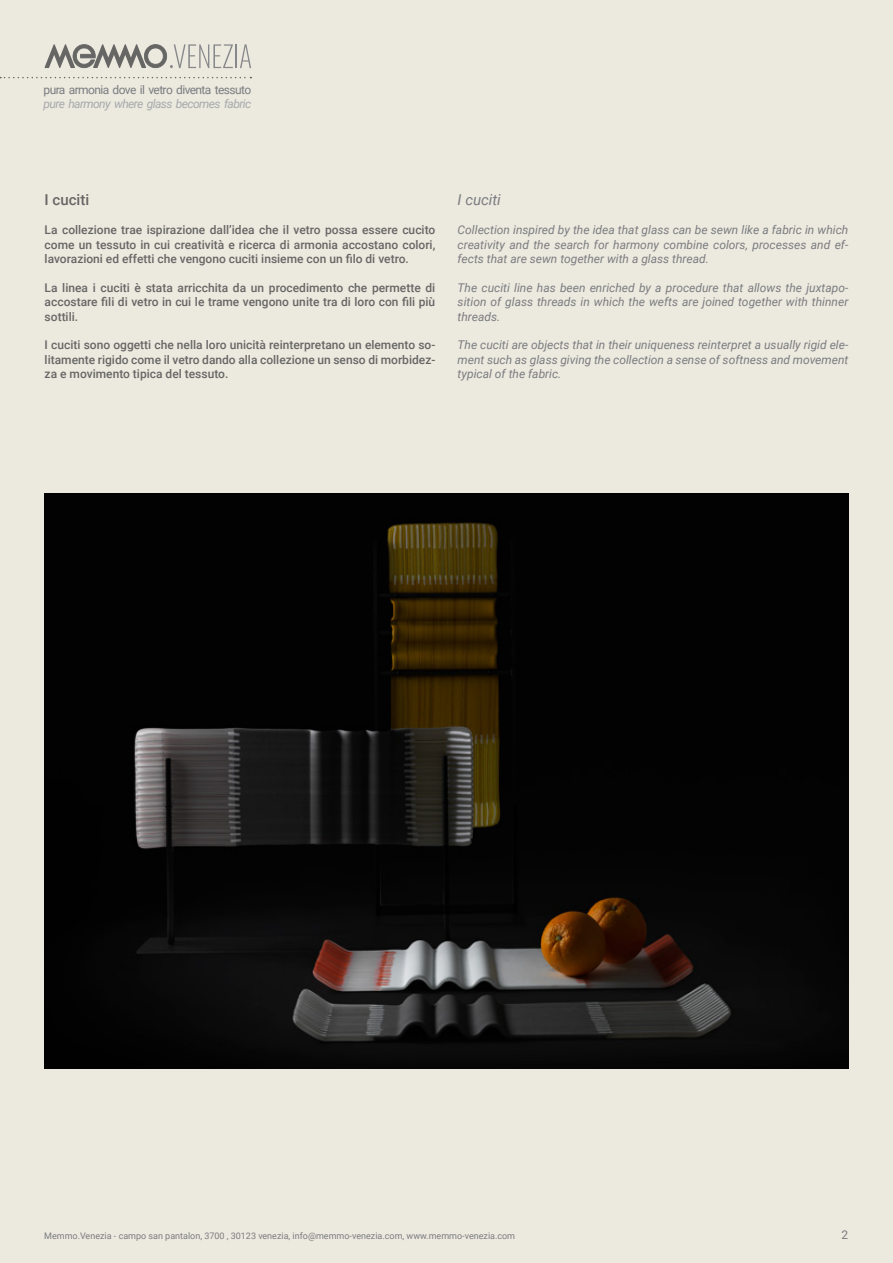
<style>
.page{position:relative;width:893px;height:1263px;background:#ece9de}
.page>*{position:absolute;margin:0;border:0;box-sizing:border-box;transform-origin:0 0}
.t1{font:italic 15px "Roboto";color:#7a7c80}
.t2{font:500 15px "Roboto";color:#666665}
.t3{font:500 12px/14.4px "Roboto";color:#666665;text-align:justify}
.t4{font:italic 12px/14.4px "Roboto";color:#7a7c80;text-align:justify}
.t5{font:12px "Roboto";letter-spacing:-.05em;color:#7a7c80}
.t6{font:italic 12px "Roboto";letter-spacing:-.05em;color:#a5aaab}
.t7{font:9px "Roboto";color:#7a7c80}
</style>
<div class="page">
<svg style="left:0;top:77px;width:251px;height:1px"></svg>
<hr style="left:235px;top:44px;width:2px;height:24px;background:#86888b">
<svg style="left:240px;top:44px;width:11px;height:24px"></svg>
<svg style="left:45px;top:44px;width:188px;height:24px"></svg>
<img style="left:45px;top:493px;width:803px;height:576px">
<p class="t5" style="left:44px;top:81px;width:209px">pura armonia dove il vetro diventa tessuto</p>
<p class="t6" style="left:44px;top:95px;width:209px">pure harmony where glass becomes fabric</p>
<p class="t2" style="left:45px;top:190px;width:46px">I cuciti</p>
<p class="t3" style="left:45px;top:222px;width:392px">La collezione trae ispirazione dall’idea che il vetro possa essere cucito come un tessuto in cui creatività e ricerca di armonia accostano colori, lavorazioni ed effetti che vengono cuciti insieme con un filo di vetro.</p>
<p class="t3" style="left:45px;top:280px;width:392px">La linea i cuciti è stata arricchita da un procedimento che permette di accostare fili di vetro in cui le trame vengono unite tra di loro con fili più sottili.</p>
<p class="t3" style="left:45px;top:337px;width:392px">I cuciti sono oggetti che nella loro unicità reinterpretano un elemento so&shy;litamente rigido come il vetro dando alla collezione un senso di morbidez&shy;za e movimento tipica del tessuto.</p>
<p class="t1" style="left:458px;top:190px;width:45px">I cuciti</p>
<p class="t4" style="left:458px;top:222px;width:392px">Collection inspired by the idea that glass can be sewn like a fabric in which creativity and the search for harmony combine colors, processes and ef&shy;fects that are sewn together with a glass thread.</p>
<p class="t4" style="left:458px;top:280px;width:392px">The cuciti line has been enriched by a procedure that allows the juxtapo&shy;sition of glass threads in which the wefts are joined together with thinner threads.</p>
<p class="t4" style="left:458px;top:337px;width:392px">The cuciti are objects that in their uniqueness reinterpret a usually rigid ele&shy;ment such as glass giving the collection a sense of softness and movement typical of the fabric.</p>
<p class="t7" style="left:44px;top:1230px;width:472px">Memmo.Venezia - campo san pantalon, 3700 , 30123 venezia, info@memmo-venezia.com, www.memmo-venezia.com</p>
<p class="t5" style="left:842px;top:1226px;width:8px">2</p>
</div>
